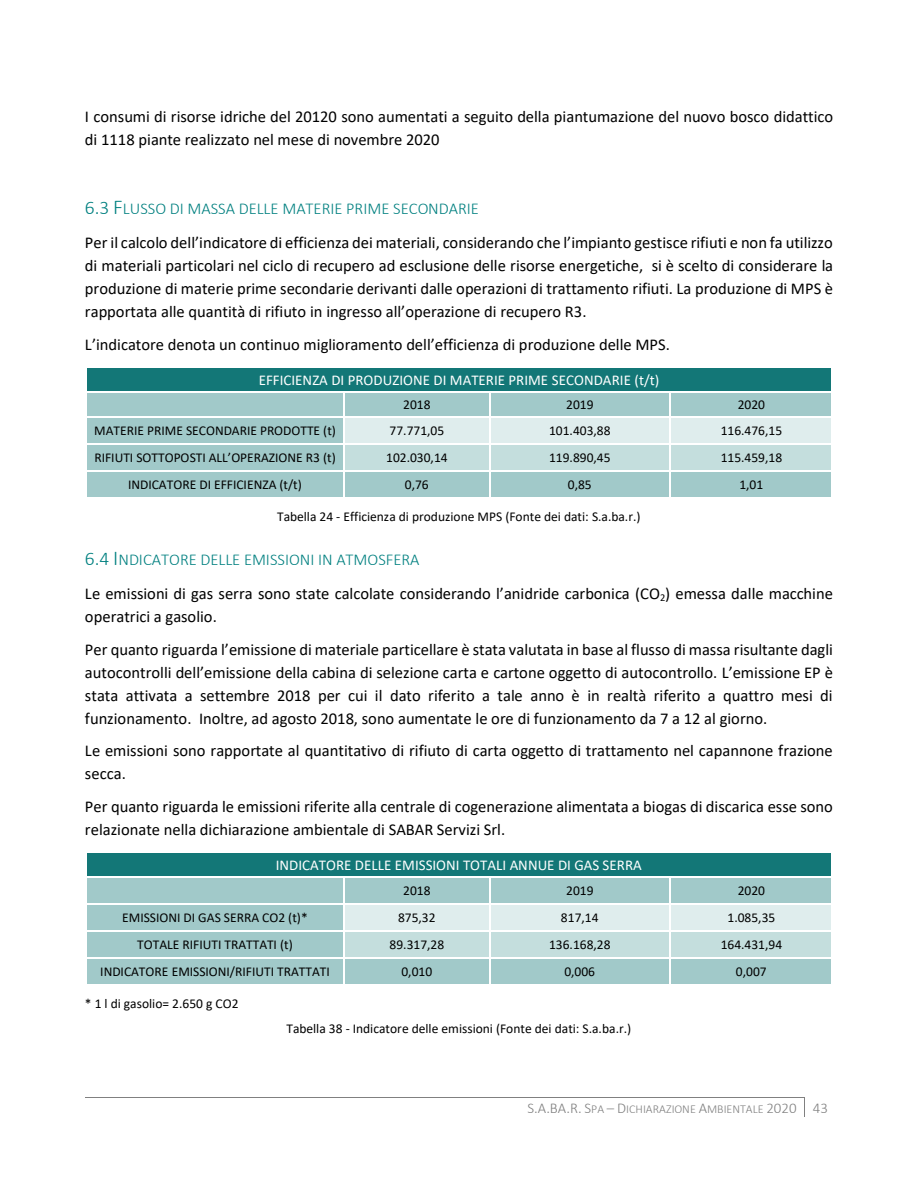
<style>
.page{position:relative;width:918px;height:1188px;background:#fff}
.page>*{position:absolute;margin:0;border:0;box-sizing:border-box;transform-origin:0 0}
.t1{font:16.5px/23.1px "Calibri";color:#000}
.t2{font:15px "Calibri";color:#fff}
.t3{font:13.5px "Calibri";color:#000}
.t4{font:300 12px "Calibri";color:#808080}
.s1{font-weight:300;font-size:19.5px;color:#008080}
.s2{font-weight:300;font-size:21px;color:#008080}
.s3{font-weight:300;color:#008080}
.s4{font-size:15px}
</style>
<div class="page">
<hr style="left:85px;top:1097px;width:719px;height:1px;background:#808080">
<svg style="left:804px;top:1097px;width:1px;height:20px"></svg>
<div style="left:87px;top:368px;width:745px;height:23px;background:#137777"></div>
<div style="left:87px;top:393px;width:257px;height:23px;background:#a1c9c9"></div>
<div style="left:344px;top:393px;width:145px;height:23px;background:#a1c9c9"></div>
<div style="left:490px;top:393px;width:180px;height:23px;background:#a1c9c9"></div>
<div style="left:670px;top:393px;width:162px;height:23px;background:#a1c9c9"></div>
<div style="left:87px;top:418px;width:257px;height:25px;background:#a1c9c9"></div>
<div style="left:344px;top:418px;width:145px;height:25px;background:#dfeded"></div>
<div style="left:490px;top:418px;width:180px;height:25px;background:#dfeded"></div>
<div style="left:670px;top:418px;width:162px;height:25px;background:#dfeded"></div>
<div style="left:87px;top:445px;width:257px;height:25px;background:#a1c9c9"></div>
<div style="left:344px;top:445px;width:145px;height:25px;background:#c4dedd"></div>
<div style="left:490px;top:445px;width:180px;height:25px;background:#c4dedd"></div>
<div style="left:670px;top:445px;width:162px;height:25px;background:#c4dedd"></div>
<div style="left:87px;top:472px;width:257px;height:25px;background:#a1c9c9"></div>
<div style="left:344px;top:472px;width:145px;height:25px;background:#a1c9c9"></div>
<div style="left:490px;top:472px;width:180px;height:25px;background:#a1c9c9"></div>
<div style="left:670px;top:472px;width:162px;height:25px;background:#a1c9c9"></div>
<svg style="left:344px;top:393px;width:1px;height:104px"></svg>
<svg style="left:670px;top:393px;width:1px;height:104px"></svg>
<div style="left:87px;top:853px;width:745px;height:23px;background:#137777"></div>
<div style="left:87px;top:878px;width:257px;height:25px;background:#a1c9c9"></div>
<div style="left:344px;top:878px;width:145px;height:25px;background:#a1c9c9"></div>
<div style="left:490px;top:878px;width:180px;height:25px;background:#a1c9c9"></div>
<div style="left:670px;top:878px;width:162px;height:25px;background:#a1c9c9"></div>
<div style="left:87px;top:905px;width:257px;height:25px;background:#a1c9c9"></div>
<div style="left:344px;top:905px;width:145px;height:25px;background:#dfeded"></div>
<div style="left:490px;top:905px;width:180px;height:25px;background:#dfeded"></div>
<div style="left:670px;top:905px;width:162px;height:25px;background:#dfeded"></div>
<div style="left:87px;top:932px;width:257px;height:25px;background:#a1c9c9"></div>
<div style="left:344px;top:932px;width:145px;height:25px;background:#c4dedd"></div>
<div style="left:490px;top:932px;width:180px;height:25px;background:#c4dedd"></div>
<div style="left:670px;top:932px;width:162px;height:25px;background:#c4dedd"></div>
<div style="left:87px;top:959px;width:257px;height:25px;background:#a1c9c9"></div>
<div style="left:344px;top:959px;width:145px;height:25px;background:#a1c9c9"></div>
<div style="left:490px;top:959px;width:180px;height:25px;background:#a1c9c9"></div>
<div style="left:670px;top:959px;width:162px;height:25px;background:#a1c9c9"></div>
<svg style="left:344px;top:878px;width:1px;height:106px"></svg>
<svg style="left:670px;top:878px;width:1px;height:106px"></svg>
<p class="t1" style="left:85px;top:106px;width:750px">I consumi di risorse idriche del 20120 sono aumentati a seguito della piantumazione del nuovo bosco didattico di 1118 piante realizzato nel mese di novembre 2020</p>
<p class="t1" style="left:85px;top:193px;width:749px;line-height:34px"><span class="s1">6.3</span> <span class="s2">F</span><span class="s3">LUSSO DI MASSA DELLE MATERIE PRIME SECONDARIE<br></span>Per il calcolo dell’indicatore di efficienza dei materiali, considerando che l’impianto gestisce rifiuti e non fa utilizzo</p>
<p class="t1" style="left:85px;top:255px;width:750px;text-align:justify">di materiali particolari nel ciclo di recupero ad esclusione delle risorse energetiche, si è scelto di considerare la produzione di materie prime secondarie derivanti dalle operazioni di trattamento rifiuti. La produzione di MPS è rapportata alle quantità di rifiuto in ingresso all’operazione di recupero R3.</p>
<p class="t1" style="left:85px;top:334px;width:586px">L’indicatore denota un continuo miglioramento dell’efficienza di produzione delle MPS.</p>
<p class="t2" style="left:259px;top:373px;width:402px">EFFICIENZA DI PRODUZIONE DI MATERIE PRIME SECONDARIE (t/t)</p>
<p class="t3" style="left:403px;top:399px;width:29px">2018</p>
<p class="t3" style="left:566px;top:399px;width:29px">2019</p>
<p class="t3" style="left:738px;top:399px;width:29px">2020</p>
<p class="t3" style="left:94px;top:425px;width:243px">MATERIE PRIME SECONDARIE PRODOTTE (t)</p>
<p class="t3" style="left:390px;top:425px;width:56px">77.771,05</p>
<p class="t3" style="left:549px;top:425px;width:63px">101.403,88</p>
<p class="t3" style="left:721px;top:425px;width:63px">116.476,15</p>
<p class="t3" style="left:94px;top:452px;width:243px">RIFIUTI SOTTOPOSTI ALL’OPERAZIONE R3 (t)</p>
<p class="t3" style="left:386px;top:452px;width:63px">102.030,14</p>
<p class="t3" style="left:549px;top:452px;width:63px">119.890,45</p>
<p class="t3" style="left:721px;top:452px;width:63px">115.459,18</p>
<p class="t3" style="left:128px;top:479px;width:175px">INDICATORE DI EFFICIENZA (t/t)</p>
<p class="t3" style="left:405px;top:479px;width:25px">0,76</p>
<p class="t3" style="left:568px;top:479px;width:25px">0,85</p>
<p class="t3" style="left:739px;top:479px;width:25px">1,01</p>
<p class="t3" style="left:277px;top:511px;width:365px">Tabella 24 - Efficienza di produzione MPS (Fonte dei dati: S.a.ba.r.)</p>
<p class="t1" style="left:85px;top:544px;width:749px;line-height:33.9px"><span class="s1">6.4</span> <span class="s2">I</span><span class="s3">NDICATORE DELLE EMISSIONI IN ATMOSFERA<br></span>Le emissioni di gas serra sono state calcolate considerando l’anidride carbonica (CO<sub>2</sub>) emessa dalle macchine</p>
<p class="t1" style="left:85px;top:602px;width:749px;line-height:32.2px">operatrici a gasolio.<br>Per quanto riguarda l’emissione di materiale particellare è stata valutata in base al flusso di massa risultante dagli</p>
<p class="t1" style="left:85px;top:662px;width:750px;text-align:justify">autocontrolli dell’emissione della cabina di selezione carta e cartone oggetto di autocontrollo. L’emissione EP è stata attivata a settembre 2018 per cui il dato riferito a tale anno è in realtà riferito a quattro mesi di funzionamento. Inoltre, ad agosto 2018, sono aumentate le ore di funzionamento da 7 a 12 al giorno.</p>
<p class="t1" style="left:85px;top:741px;width:749px">Le emissioni sono rapportate al quantitativo di rifiuto di carta oggetto di trattamento nel capannone frazione secca.</p>
<p class="t1" style="left:85px;top:796px;width:749px">Per quanto riguarda le emissioni riferite alla centrale di cogenerazione alimentata a biogas di discarica esse sono relazionate nella dichiarazione ambientale di SABAR Servizi Srl.</p>
<p class="t2" style="left:276px;top:858px;width:368px">INDICATORE DELLE EMISSIONI TOTALI ANNUE DI GAS SERRA</p>
<p class="t3" style="left:403px;top:885px;width:29px">2018</p>
<p class="t3" style="left:566px;top:885px;width:29px">2019</p>
<p class="t3" style="left:738px;top:885px;width:29px">2020</p>
<p class="t3" style="left:122px;top:912px;width:187px">EMISSIONI DI GAS SERRA CO2 (t)*</p>
<p class="t3" style="left:398px;top:912px;width:39px">875,32</p>
<p class="t3" style="left:561px;top:912px;width:39px">817,14</p>
<p class="t3" style="left:728px;top:912px;width:49px">1.085,35</p>
<p class="t3" style="left:137px;top:939px;width:157px">TOTALE RIFIUTI TRATTATI (t)</p>
<p class="t3" style="left:390px;top:939px;width:56px">89.317,28</p>
<p class="t3" style="left:549px;top:939px;width:63px">136.168,28</p>
<p class="t3" style="left:721px;top:939px;width:63px">164.431,94</p>
<p class="t3" style="left:100px;top:966px;width:231px">INDICATORE EMISSIONI/RIFIUTI TRATTATI</p>
<p class="t3" style="left:401px;top:966px;width:32px">0,010</p>
<p class="t3" style="left:564px;top:966px;width:32px">0,006</p>
<p class="t3" style="left:736px;top:966px;width:32px">0,007</p>
<p class="t3" style="left:85px;top:998px;width:155px">* 1 l di gasolio= 2.650 g CO2</p>
<p class="t3" style="left:286px;top:1023px;width:346px">Tabella 38 - Indicatore delle emissioni (Fonte dei dati: S.a.ba.r.)</p>
<p class="t4" style="left:528px;top:1104px;width:302px"><span class="s4">S.A.BA.R. S</span>PA <span class="s4">– D</span>ICHIARAZIONE <span class="s4">A</span>MBIENTALE <span class="s4">2020 43</span></p>
</div>
